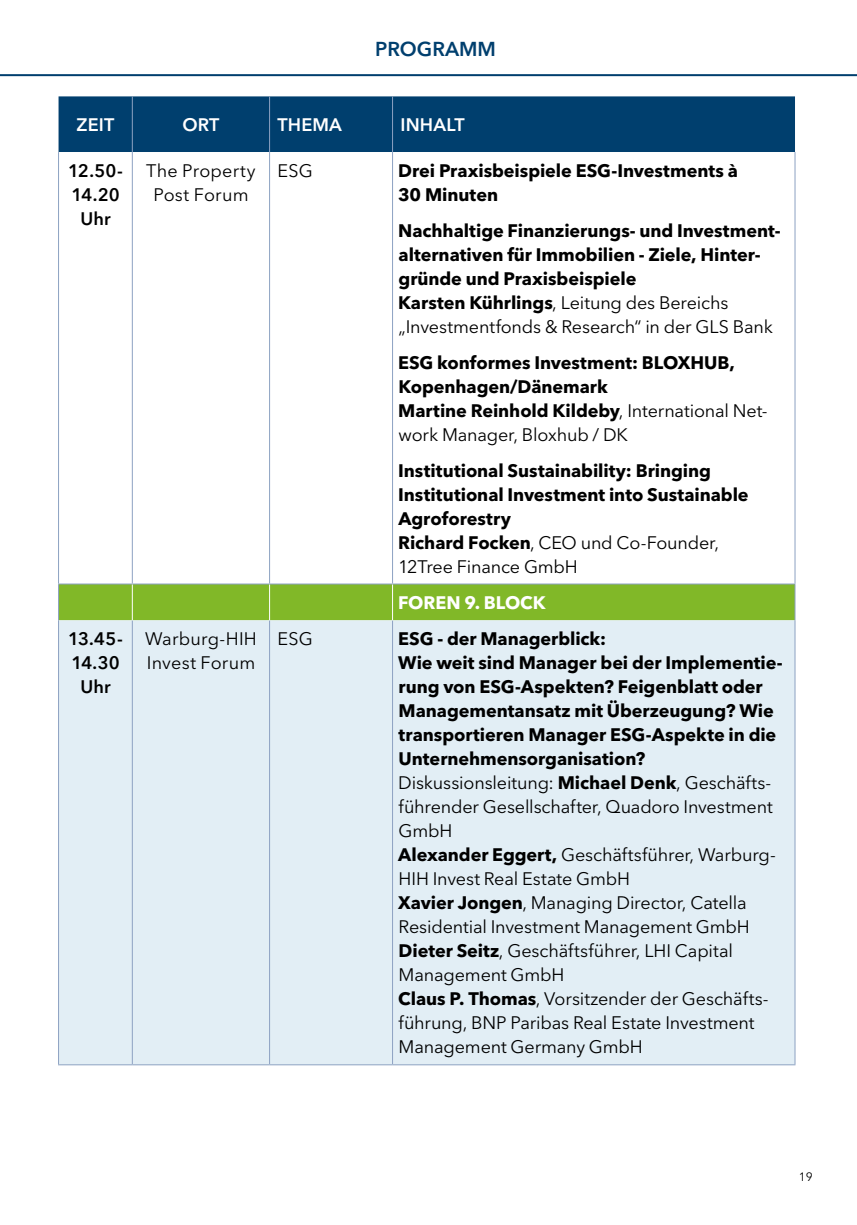
<style>
.page{position:relative;width:857px;height:1225px;background:#fff}
.page>*{position:absolute;margin:0;border:0;box-sizing:border-box;transform-origin:0 0}
.t1{font:600 20px "Avenir Next LT Pro";color:#003f6e}
.t2{font:18px/24px "Avenir Next LT Pro";letter-spacing:-.01em;color:#000}
.t3{font:700 18px/24px "Avenir Next LT Pro";letter-spacing:-.005em;color:#000}
.t4{font:18px/24px "Avenir Next LT Pro";letter-spacing:.01em;color:#000;text-align:center}
.t5{font:600 18px/24px "Avenir Next LT Pro";color:#000;text-align:center}
.t6{font:600 18px "Avenir Next LT Pro";letter-spacing:.005em;color:#fff}
.t7{font:700 18px "Avenir Next LT Pro";letter-spacing:-.005em;color:#fff}
.t8{font:12px "Avenir Next LT Pro";color:#000}
.s1{font-weight:400}
.s2{font-weight:700}
</style>
<div class="page">
<div style="left:58px;top:96px;width:736px;height:56px;background:#003f6e"></div>
<div style="left:59px;top:584px;width:735px;height:36px;background:#81b828"></div>
<div style="left:59px;top:620px;width:735px;height:444px;background:#e2eef5"></div>
<hr style="left:58px;top:583px;width:74px;height:1px;background:#8da2c2">
<hr style="left:132px;top:583px;width:137px;height:1px;background:#8da2c2">
<hr style="left:269px;top:583px;width:123px;height:1px;background:#8da2c2">
<hr style="left:392px;top:583px;width:403px;height:1px;background:#8da2c2">
<hr style="left:132px;top:96px;width:1px;height:56px;background:#8da2c2">
<hr style="left:269px;top:96px;width:1px;height:56px;background:#8da2c2">
<hr style="left:392px;top:96px;width:1px;height:56px;background:#8da2c2">
<hr style="left:58px;top:152px;width:1px;height:431px;background:#8da2c2">
<hr style="left:132px;top:152px;width:1px;height:431px;background:#8da2c2">
<hr style="left:269px;top:152px;width:1px;height:431px;background:#8da2c2">
<hr style="left:392px;top:152px;width:1px;height:431px;background:#8da2c2">
<hr style="left:794px;top:152px;width:1px;height:431px;background:#8da2c2">
<hr style="left:58px;top:620px;width:1px;height:444px;background:#8da2c2">
<hr style="left:132px;top:620px;width:1px;height:444px;background:#8da2c2">
<hr style="left:269px;top:620px;width:1px;height:444px;background:#8da2c2">
<hr style="left:392px;top:620px;width:1px;height:444px;background:#8da2c2">
<hr style="left:794px;top:620px;width:1px;height:444px;background:#8da2c2">
<hr style="left:58px;top:1064px;width:74px;height:1px;background:#8da2c2">
<hr style="left:132px;top:1064px;width:137px;height:1px;background:#8da2c2">
<hr style="left:269px;top:1064px;width:123px;height:1px;background:#8da2c2">
<hr style="left:392px;top:1064px;width:403px;height:1px;background:#8da2c2">
<hr style="left:58px;top:584px;width:1px;height:36px;background:#8da2c2">
<hr style="left:794px;top:584px;width:1px;height:36px;background:#8da2c2">
<hr style="left:132px;top:584px;width:1px;height:36px;background:#fff">
<hr style="left:269px;top:584px;width:1px;height:36px;background:#fff">
<hr style="left:392px;top:584px;width:1px;height:36px;background:#fff">
<hr style="left:0;top:74px;width:856px;height:2px;background:#003f6e">
<p class="t1" style="left:375px;top:37px;width:122px">PROGRAMM</p>
<p class="t6" style="left:77px;top:114px;width:39px">ZEIT</p>
<p class="t6" style="left:182px;top:114px;width:39px">ORT</p>
<p class="t6" style="left:277px;top:114px;width:66px">THEMA</p>
<p class="t6" style="left:400px;top:114px;width:66px">INHALT</p>
<p class="t5" style="left:68px;top:158px;width:56px">12.50-<br>14.20<br>Uhr</p>
<p class="t4" style="left:146px;top:158px;width:111px">The Property<br>Post Forum</p>
<p class="t2" style="left:277px;top:158px;width:37px">ESG</p>
<p class="t3" style="left:398px;top:158px;width:341px">Drei Praxisbeispiele ESG-Investments à<br>30 Minuten</p>
<p class="t3" style="left:398px;top:218px;width:384px">Nachhaltige Finanzierungs- und Investment&shy;alternativen für Immobilien - Ziele, Hinter&shy;gründe und Praxisbeispiele<br>Karsten Kührlings<span class="s1">, Leitung des Bereichs „Investmentfonds &amp; Research“ in der GLS Bank</span></p>
<p class="t3" style="left:398px;top:350px;width:371px">ESG konformes Investment: BLOXHUB, Kopenhagen/Dänemark<br>Martine Reinhold Kildeby<span class="s1">, International Net&shy;work Manager, Bloxhub / DK</span></p>
<p class="t3" style="left:398px;top:458px;width:352px">Institutional Sustainability: Bringing<br>Institutional Investment into Sustainable<br>Agroforestry<br>Richard Focken<span class="s1">, CEO und Co-Founder,<br>12Tree Finance GmbH</span></p>
<p class="t7" style="left:398px;top:591px;width:149px">FOREN 9. BLOCK</p>
<p class="t5" style="left:68px;top:627px;width:56px">13.45-<br>14.30<br>Uhr</p>
<p class="t4" style="left:145px;top:627px;width:113px;text-align:left">Warburg-HIH<br>Invest Forum</p>
<p class="t2" style="left:277px;top:627px;width:37px">ESG</p>
<p class="t2" style="left:398px;top:627px;width:386px"><span class="s2">ESG - der Managerblick:<br>Wie weit sind Manager bei der Implementie&shy;rung von ESG-Aspekten? Feigenblatt oder Managementansatz mit Überzeugung? Wie transportieren Manager ESG-Aspekte in die Unternehmensorganisation?<br></span>Diskussionsleitung: <span class="s2">Michael Denk</span>, Geschäfts&shy;führender Gesellschafter, Quadoro Investment GmbH<br><span class="s2">Alexander Eggert,</span> Geschäftsführer, Warburg-HIH Invest Real Estate GmbH<br><span class="s2">Xavier Jongen</span>, Managing Director, Catella Residential Investment Management GmbH <span class="s2">Dieter Seitz</span>, Geschäftsführer, LHI Capital Management GmbH<br><span class="s2">Claus P. Thomas</span>, Vorsitzender der Geschäfts&shy;führung, BNP Paribas Real Estate Investment Management Germany GmbH</p>
<p class="t8" style="left:798px;top:1169px;width:15px">19</p>
</div>
